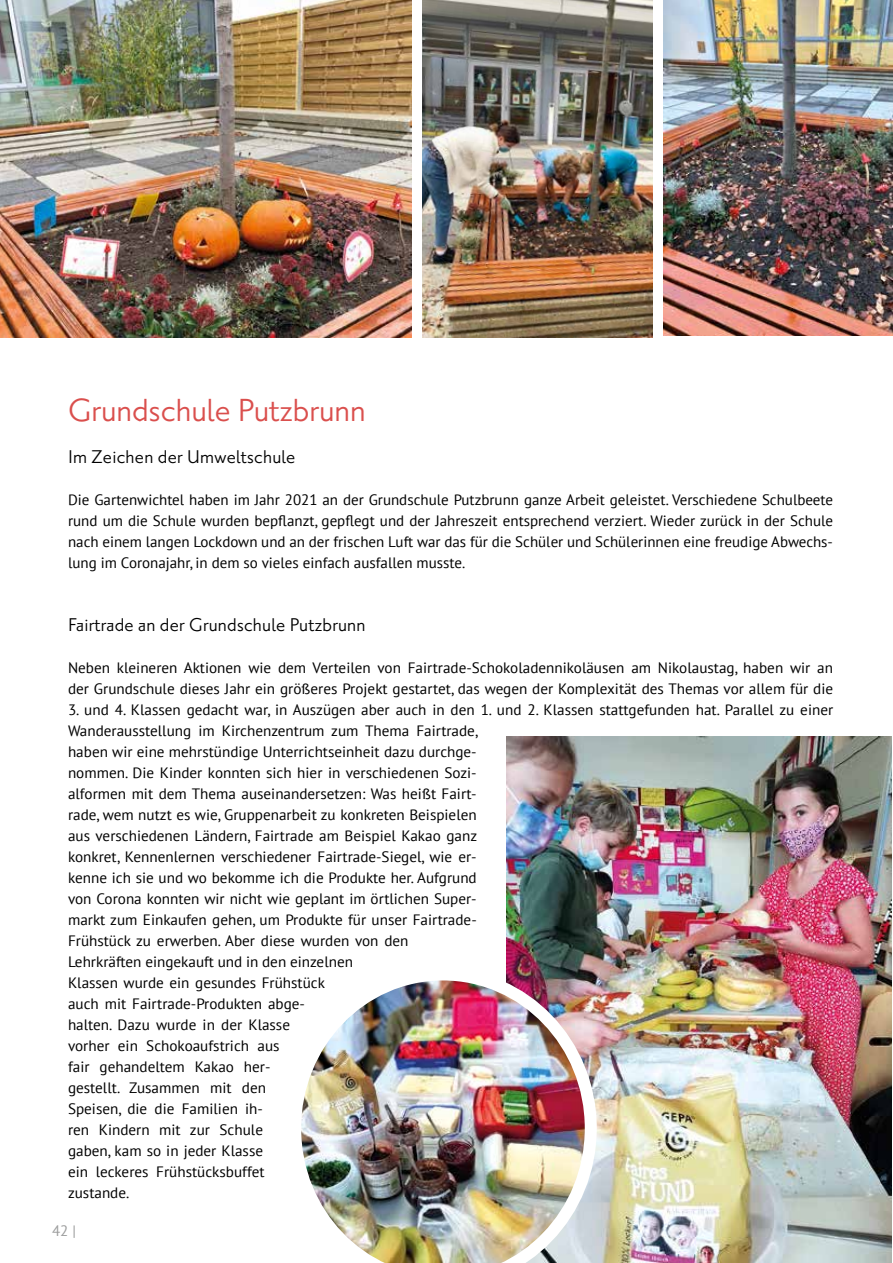
<style>
.page{position:relative;width:893px;height:1263px;background:#fff}
.page>*{position:absolute;margin:0;border:0;box-sizing:border-box;transform-origin:0 0}
.t1{font:39px "Priori Sans OT";color:#da4f4d}
.t2{font:22.5px "Priori Sans OT";letter-spacing:.01em;color:#000}
.t3{font:15px/21px "PT Sans";color:#000}
.t4{font:15px "PT Sans";color:#9c9d9d}
</style>
<div class="page">
<img style="left:506px;top:736px;width:386px;height:527px">
<img style="left:0;top:0;width:411px;height:337px">
<img style="left:423px;top:0;width:229px;height:337px">
<img style="left:664px;top:0;width:229px;height:336px">
<img style="left:301px;top:968px;width:296px;height:295px">
<h1 class="t1" style="left:68px;top:390px;width:299px">Grundschule Putzbrunn</h1>
<h2 class="t2" style="left:68px;top:445px;width:229px">Im Zeichen der Umweltschule</h2>
<p class="t3" style="left:68px;top:489px;width:767px;text-align:justify">Die Gartenwichtel haben im Jahr 2021 an der Grundschule Putzbrunn ganze Arbeit geleistet. Verschiedene Schulbeete rund um die Schule wurden bepflanzt, gepflegt und der Jahreszeit entsprechend verziert. Wieder zurück in der Schule nach einem langen Lockdown und an der frischen Luft war das für die Schüler und Schülerinnen eine freudige Abwechs&shy;lung im Coronajahr, in dem so vieles einfach ausfallen musste.</p>
<h2 class="t2" style="left:68px;top:613px;width:299px">Fairtrade an der Grundschule Putzbrunn</h2>
<p class="t3" style="left:68px;top:657px;width:767px">Neben kleineren Aktionen wie dem Verteilen von Fairtrade-Schokoladennikoläusen am Nikolaustag, haben wir an der Grundschule dieses Jahr ein größeres Projekt gestartet, das wegen der Komplexität des Themas vor allem für die</p>
<p class="t3" style="left:68px;top:699px;width:767px">3. und 4. Klassen gedacht war, in Auszügen aber auch in den 1. und 2. Klassen stattgefunden hat. Parallel zu einer Wanderausstellung im Kirchenzentrum zum Thema Fairtrade,<br>haben wir eine mehrstündige Unterrichtseinheit dazu durchge-<br>nommen. Die Kinder konnten sich hier in verschiedenen Sozi-<br>alformen mit dem Thema auseinandersetzen: Was heißt Fairt-<br>rade, wem nutzt es wie, Gruppenarbeit zu konkreten Beispielen<br>aus verschiedenen Ländern, Fairtrade am Beispiel Kakao ganz<br>konkret, Kennenlernen verschiedener Fairtrade-Siegel, wie er-<br>kenne ich sie und wo bekomme ich die Produkte her. Aufgrund<br>von Corona konnten wir nicht wie geplant im örtlichen Super-<br>markt zum Einkaufen gehen, um Produkte für unser Fairtrade-<br>Frühstück zu erwerben. Aber diese wurden von den<br>Lehrkräften eingekauft und in den einzelnen<br>Klassen wurde ein gesundes Frühstück<br>auch mit Fairtrade-Produkten abge-<br>halten. Dazu wurde in der Klasse<br>vorher ein Schokoaufstrich aus<br>fair gehandeltem Kakao her-<br>gestellt. Zusammen mit den<br>Speisen, die die Familien ih-<br>ren Kindern mit zur Schule<br>gaben, kam so in jeder Klasse<br>ein leckeres Frühstücksbuffet<br>zustande.</p>
<p class="t4" style="left:52px;top:1221px;width:25px">42 |</p>
</div>
